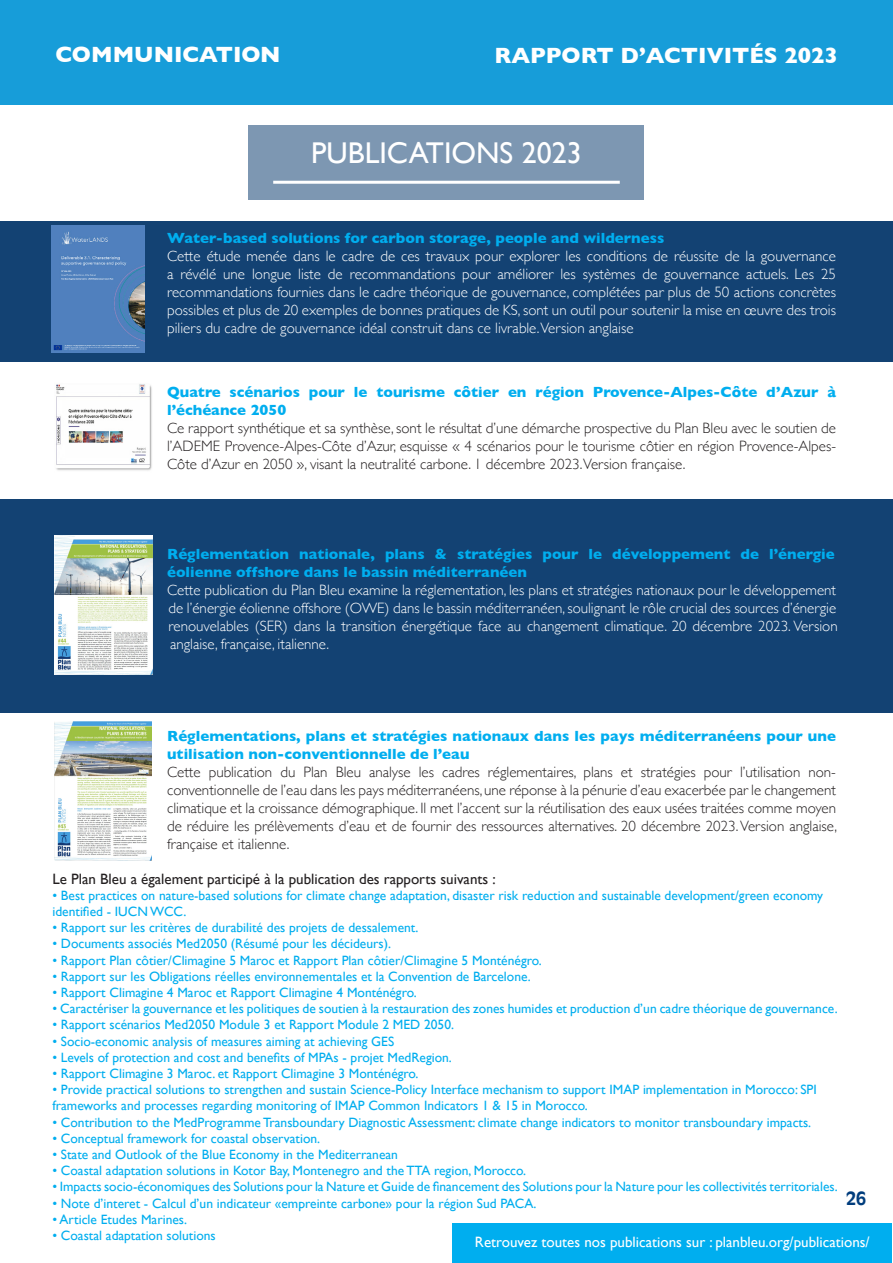
<style>
.page{position:relative;width:893px;height:1263px;background:#fff}
.page>*{position:absolute;margin:0;border:0;box-sizing:border-box;transform-origin:0 0}
.t1{font:30px "Gill Sans";color:#fff}
.t2{font:700 22.5px "Gill Sans";color:#fff}
.t3{font:700 18px "Antique Olive Std";color:#013d7d}
.t4{font:300 15px/18px "Gill Sans";color:#fff;text-align:justify}
.t5{font:300 15px/18px "Gill Sans";color:#231f20;text-align:justify}
.t6{font:700 15px/18px "Gill Sans";color:#00aeef}
.t7{font:15px "Gill Sans";color:#231f20}
.t8{font:15px "Gill Sans";color:#fff}
.t9{font:13.5px "Gill Sans";color:#00aeef}
</style>
<div class="page">
<div style="left:249px;top:125px;width:395px;height:75px;background:#7d97b2"></div>
<hr style="left:273px;top:181px;width:347px;height:3px;background:#fff">
<div style="left:0;top:221px;width:893px;height:140px;background:#134273"></div>
<div style="left:0;top:0;width:893px;height:105px;background:#179dd9"></div>
<div style="left:0;top:500px;width:893px;height:140px;background:#134273"></div>
<div style="left:0;top:550px;width:893px;height:163px;background:#134273"></div>
<img style="left:54px;top:722px;width:98px;height:138px">
<img style="left:55px;top:536px;width:97px;height:138px">
<img style="left:56px;top:384px;width:96px;height:87px">
<div style="left:452px;top:1223px;width:440px;height:40px;background:#00aeef"></div>
<img style="left:51px;top:225px;width:94px;height:128px">
<h2 class="t2" style="left:56px;top:37px;width:227px">COMMUNICATION</h2>
<h2 class="t2" style="left:494px;top:38px;width:345px">RAPPORT D’ACTIVITÉS 2023</h2>
<h1 class="t1" style="left:311px;top:136px;width:272px">PUBLICATIONS 2023</h1>
<p class="t6" style="left:167px;top:229px;width:499px">Water-based solutions for carbon storage, people and wilderness</p>
<p class="t4" style="left:167px;top:247px;width:670px">Cette étude menée dans le cadre de ces travaux pour explorer les conditions de réussite de la gouvernance a révélé une longue liste de recommandations pour améliorer les systèmes de gouvernance actuels. Les 25 recommandations fournies dans le cadre théorique de gouvernance, complétées par plus de 50 actions concrètes possibles et plus de 20 exemples de bonnes pratiques de KS, sont un outil pour soutenir la mise en œuvre des trois piliers du cadre de gouvernance idéal construit dans ce livrable.Version anglaise</p>
<p class="t6" style="left:167px;top:383px;width:670px">Quatre scénarios pour le tourisme côtier en région Provence-Alpes-Côte d’Azur à l’échéance 2050</p>
<p class="t5" style="left:167px;top:419px;width:670px">Ce rapport synthétique et sa synthèse, sont le résultat d’une démarche prospective du Plan Bleu avec le soutien de l’ADEME Provence-Alpes-Côte d’Azur, esquisse « 4 scénarios pour le tourisme côtier en région Provence-Alpes-Côte d’Azur en 2050 », visant la neutralité carbone. 1 décembre 2023.Version française.</p>
<p class="t6" style="left:167px;top:544px;width:669px">Réglementation nationale, plans &amp; stratégies pour le développement de l’énergie éolienne offshore dans le bassin méditerranéen</p>
<p class="t4" style="left:167px;top:580px;width:672px">Cette publication du Plan Bleu examine la réglementation, les plans et stratégies nationaux pour le développement de l’énergie éolienne offshore (OWE) dans le bassin méditerranéen, soulignant le rôle crucial des sources d’énergie renouvelables (SER) dans la transition énergétique face au changement climatique. 20 décembre 2023. Version anglaise, française, italienne.</p>
<p class="t6" style="left:167px;top:727px;width:670px">Réglementations, plans et stratégies nationaux dans les pays méditerranéens pour une utilisation non-conventionnelle de l’eau</p>
<p class="t5" style="left:167px;top:762px;width:672px">Cette publication du Plan Bleu analyse les cadres réglementaires, plans et stratégies pour l’utilisation non&shy;conventionnelle de l’eau dans les pays méditerranéens, une réponse à la pénurie d’eau exacerbée par le changement climatique et la croissance démographique. Il met l’accent sur la réutilisation des eaux usées traitées comme moyen de réduire les prélèvements d’eau et de fournir des ressources alternatives. 20 décembre 2023. Version anglaise, française et italienne.</p>
<p class="t7" style="left:52px;top:870px;width:445px">Le Plan Bleu a également participé à la publication des rapports suivants :</p>
<p class="t9" style="left:52px;top:887px;width:772px">• Best practices on nature-based solutions for climate change adaptation, disaster risk reduction and sustainable development/green economy</p>
<p class="t9" style="left:52px;top:903px;width:136px">identified - IUCN WCC.</p>
<p class="t9" style="left:52px;top:920px;width:367px">• Rapport sur les critères de durabilité des projets de dessalement.</p>
<p class="t9" style="left:52px;top:936px;width:340px">• Documents associés Med2050 (Résumé pour les décideurs).</p>
<p class="t9" style="left:52px;top:952px;width:491px">• Rapport Plan côtier/Climagine 5 Maroc et Rapport Plan côtier/Climagine 5 Monténégro.</p>
<p class="t9" style="left:52px;top:968px;width:480px">• Rapport sur les Obligations réelles environnementales et la Convention de Barcelone.</p>
<p class="t9" style="left:52px;top:984px;width:366px">• Rapport Climagine 4 Maroc et Rapport Climagine 4 Monténégro.</p>
<p class="t9" style="left:52px;top:1001px;width:787px">• Caractériser la gouvernance et les politiques de soutien à la restauration des zones humides et production d’un cadre théorique de gouvernance.</p>
<p class="t9" style="left:52px;top:1017px;width:403px">• Rapport scénarios Med2050 Module 3 et Rapport Module 2 MED 2050.</p>
<p class="t9" style="left:52px;top:1033px;width:343px">• Socio-economic analysis of measures aiming at achieving GES</p>
<p class="t9" style="left:52px;top:1049px;width:401px">• Levels of protection and cost and benefits of MPAs - projet MedRegion.</p>
<p class="t9" style="left:52px;top:1065px;width:368px">• Rapport Climagine 3 Maroc. et Rapport Climagine 3 Monténégro.</p>
<p class="t9" style="left:52px;top:1082px;width:766px">• Provide practical solutions to strengthen and sustain Science-Policy Interface mechanism to support IMAP implementation in Morocco: SPI</p>
<p class="t9" style="left:52px;top:1098px;width:537px">frameworks and processes regarding monitoring of IMAP Common Indicators 1 &amp; 15 in Morocco.</p>
<p class="t9" style="left:52px;top:1114px;width:760px">• Contribution to the MedProgramme Transboundary Diagnostic Assessment: climate change indicators to monitor transboundary impacts.</p>
<p class="t9" style="left:52px;top:1130px;width:269px">• Conceptual framework for coastal observation.</p>
<p class="t9" style="left:52px;top:1146px;width:347px">• State and Outlook of the Blue Economy in the Mediterranean</p>
<p class="t9" style="left:52px;top:1163px;width:475px">• Coastal adaptation solutions in Kotor Bay, Montenegro and the TTA region, Morocco.</p>
<p class="t9" style="left:52px;top:1179px;width:787px">• Impacts socio-économiques des Solutions pour la Nature et Guide de financement des Solutions pour la Nature pour les collectivités territoriales.</p>
<p class="t9" style="left:52px;top:1195px;width:486px">• Note d’interet - Calcul d’un indicateur «empreinte carbone» pour la région Sud PACA.</p>
<p class="t9" style="left:52px;top:1211px;width:136px">• Article Etudes Marines.</p>
<p class="t9" style="left:52px;top:1227px;width:165px">• Coastal adaptation solutions</p>
<p class="t3" style="left:846px;top:1187px;width:22px">26</p>
<p class="t8" style="left:475px;top:1233px;width:396px">Retrouvez toutes nos publications sur : planbleu.org/publications/</p>
</div>
